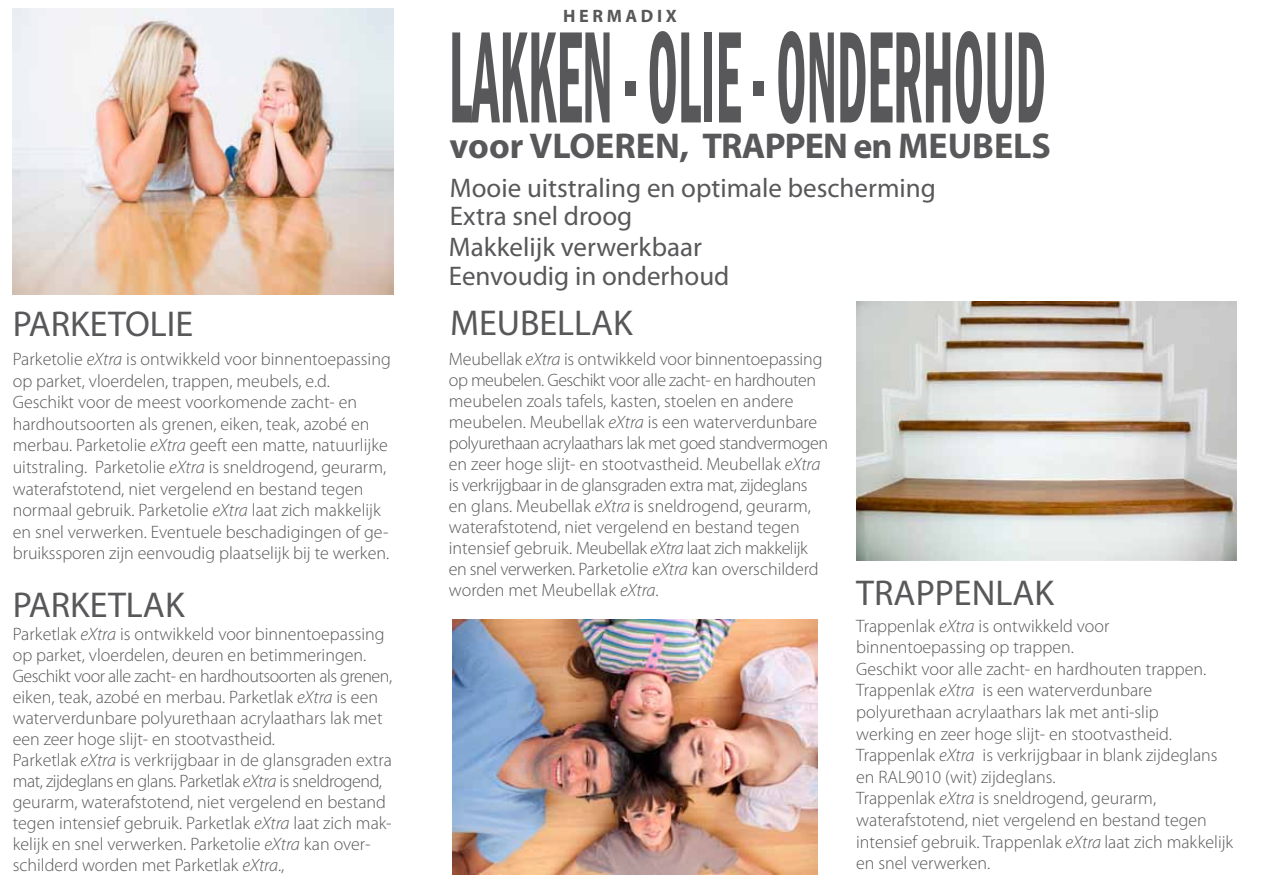
<style>
.page{position:relative;width:1263px;height:893px;background:#fff}
.page>*{position:absolute;margin:0;border:0;box-sizing:border-box;transform-origin:0 0}
.t1{font:600 condensed 135px "Franklin Gothic";color:#58585a;scale:.4 1}
.t2{font:36px "Myriad Pro";color:#58585a}
.t3{font:700 36px "Myriad Pro";color:#58585a}
.t4{font:27px/27.6px "Myriad Pro";color:#58585a}
.t5{font:300 18px/21px "Myriad Pro";color:#58585a}
.t6{font:700 18px "Myriad Pro";letter-spacing:.2em;color:#58585a}
.s1{font-style:italic}
</style>
<div class="page">
<img style="left:13px;top:9px;width:380px;height:286px">
<img style="left:452px;top:619px;width:366px;height:255px">
<img style="left:856px;top:301px;width:381px;height:260px">
<h2 class="t2" style="left:13px;top:302px;width:182px">PARKETOLIE</h2>
<p class="t5" style="left:13px;top:348px;width:380px;line-height:21.6px">Parketolie <span class="s1">eXtra</span> is ontwikkeld voor binnentoepassing op parket, vloerdelen, trappen, meubels, e.d.<br>Geschikt voor de meest voorkomende zacht- en hardhoutsoorten als grenen, eiken, teak, azobé en merbau. Parketolie <span class="s1">eXtra</span> geeft een matte, natuurlijke uitstraling. Parketolie <span class="s1">eXtra</span> is sneldrogend, geurarm, waterafstotend, niet vergelend en bestand tegen normaal gebruik. Parketolie <span class="s1">eXtra</span> laat zich makkelijk en snel verwerken. Eventuele beschadigingen of ge&shy;bruikssporen zijn eenvoudig plaatselijk bij te werken.</p>
<h2 class="t2" style="left:13px;top:582px;width:173px">PARKETLAK</h2>
<p class="t5" style="left:13px;top:623px;width:381px">Parketlak <span class="s1">eXtra</span> is ontwikkeld voor binnentoepassing op parket, vloerdelen, deuren en betimmeringen.<br>Geschikt voor alle zacht- en hardhoutsoorten als grenen, eiken, teak, azobé en merbau. Parketlak <span class="s1">eXtra</span> is een waterverdunbare polyurethaan acrylaathars lak met een zeer hoge slijt- en stootvastheid.<br>Parketlak <span class="s1">eXtra</span> is verkrijgbaar in de glansgraden extra mat, zijdeglans en glans. Parketlak <span class="s1">eXtra</span> is sneldrogend, geurarm, waterafstotend, niet vergelend en bestand tegen intensief gebruik. Parketlak <span class="s1">eXtra</span> laat zich mak&shy;kelijk en snel verwerken. Parketolie <span class="s1">eXtra</span> kan over&shy;schilderd worden met Parketlak <span class="s1">eXtra</span>.,</p>
<p class="t6" style="left:563px;top:4px;width:115px">HERMADIX</p>
<h1 class="t1" style="left:449px;top:-13px;width:1493px">LAKKEN - OLIE - ONDERHOUD</h1>
<h2 class="t3" style="left:450px;top:122px;width:603px">voor VLOEREN, TRAPPEN en MEUBELS</h2>
<h3 class="t4" style="left:450px;top:174px;width:487px">Mooie uitstraling en optimale bescherming<br>Extra snel droog</h3>
<h3 class="t4" style="left:449px;top:232px;width:282px;line-height:28.7px">Makkelijk verwerkbaar<br>Eenvoudig in onderhoud</h3>
<h2 class="t2" style="left:450px;top:301px;width:184px">MEUBELLAK</h2>
<p class="t5" style="left:449px;top:348px;width:381px">Meubellak <span class="s1">eXtra</span> is ontwikkeld voor binnentoepassing op meubelen. Geschikt voor alle zacht- en hardhouten meubelen zoals tafels, kasten, stoelen en andere meubelen. Meubellak <span class="s1">eXtra</span> is een waterverdunbare polyurethaan acrylaathars lak met goed standvermogen en zeer hoge slijt- en stootvastheid. Meubellak <span class="s1">eXtra </span>is verkrijgbaar in de glansgraden extra mat, zijdeglans en glans. Meubellak <span class="s1">eXtra</span> is sneldrogend, geurarm, waterafstotend, niet vergelend en bestand tegen intensief gebruik. Meubellak <span class="s1">eXtra</span> laat zich makkelijk en snel verwerken. Parketolie <span class="s1">eXtra</span> kan overschilderd worden met Meubellak <span class="s1">eXtra</span>.</p>
<h2 class="t2" style="left:856px;top:571px;width:199px">TRAPPENLAK</h2>
<p class="t5" style="left:856px;top:614px;width:379px;line-height:21.6px">Trappenlak <span class="s1">eXtra</span> is ontwikkeld voor binnentoepassing op trappen.<br>Geschikt voor alle zacht- en hardhouten trappen.<br>Trappenlak <span class="s1">eXtra</span> is een waterverdunbare polyurethaan acrylaathars lak met anti-slip<br>werking en zeer hoge slijt- en stootvastheid.<br>Trappenlak <span class="s1">eXtra</span> is verkrijgbaar in blank zijdeglans en RAL9010 (wit) zijdeglans.<br>Trappenlak <span class="s1">eXtra</span> is sneldrogend, geurarm, waterafstotend, niet vergelend en bestand tegen intensief gebruik. Trappenlak <span class="s1">eXtra</span> laat zich makkelijk en snel verwerken.</p>
</div>
